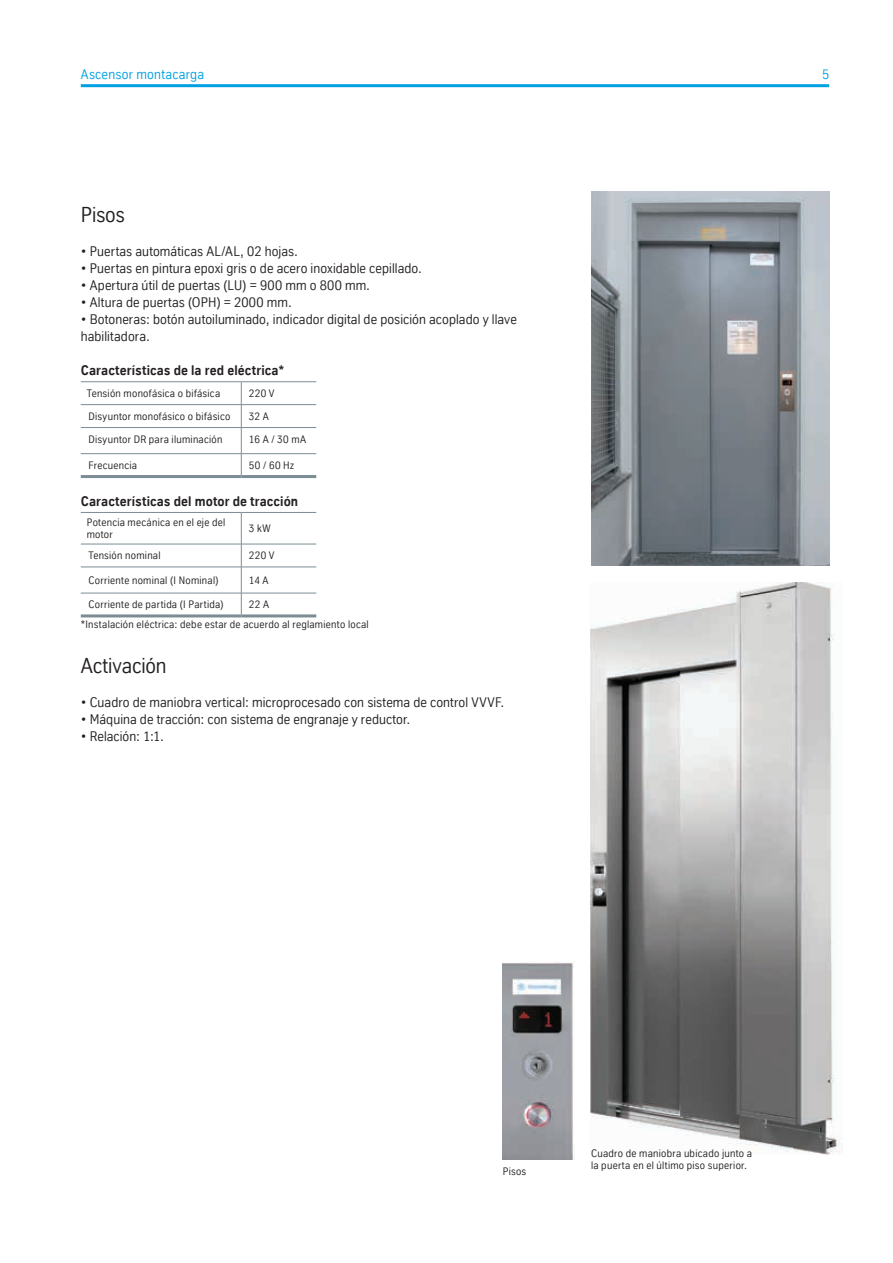
<style>
.page{position:relative;width:893px;height:1263px;background:#fff}
.page>*{position:absolute;margin:0;border:0;box-sizing:border-box;transform-origin:0 0}
.t1{font:21px "TK Type";letter-spacing:-.005em;color:#231f20}
.t2{font:13.5px/17px "TK Type";letter-spacing:.005em;color:#231f20}
.t3{font:700 13.5px "TK Type";letter-spacing:.015em;color:#231f20}
.t4{font:13.5px "TK Type";letter-spacing:.02em;color:#00a1e3}
.t5{font:10.5px/12px "TK Type";letter-spacing:.025em;color:#231f20}
</style>
<div class="page">
<hr style="left:81px;top:84px;width:748px;height:3px;background:#00a1e3">
<img style="left:590px;top:582px;width:252px;height:572px">
<hr style="left:81px;top:381px;width:160px;height:1px;background:#7b8c95">
<hr style="left:241px;top:381px;width:75px;height:1px;background:#7b8c95">
<hr style="left:81px;top:475px;width:160px;height:3px;background:#7b8c95">
<hr style="left:241px;top:475px;width:75px;height:3px;background:#7b8c95">
<hr style="left:81px;top:404px;width:160px;height:1px;background:#7b8c95">
<hr style="left:81px;top:427px;width:160px;height:1px;background:#7b8c95">
<hr style="left:241px;top:404px;width:75px;height:1px;background:#7b8c95">
<hr style="left:241px;top:427px;width:75px;height:1px;background:#7b8c95">
<hr style="left:81px;top:453px;width:160px;height:1px;background:#7b8c95">
<svg style="left:241px;top:382px;width:1px;height:93px"></svg>
<hr style="left:241px;top:453px;width:75px;height:1px;background:#7b8c95">
<hr style="left:81px;top:512px;width:160px;height:1px;background:#7b8c95">
<hr style="left:241px;top:512px;width:75px;height:1px;background:#7b8c95">
<hr style="left:81px;top:614px;width:160px;height:3px;background:#7b8c95">
<hr style="left:241px;top:614px;width:75px;height:3px;background:#7b8c95">
<hr style="left:241px;top:513px;width:1px;height:31px;background:#7b8c95">
<hr style="left:81px;top:544px;width:160px;height:1px;background:#7b8c95">
<hr style="left:81px;top:567px;width:160px;height:1px;background:#7b8c95">
<hr style="left:241px;top:544px;width:75px;height:1px;background:#7b8c95">
<hr style="left:241px;top:567px;width:75px;height:1px;background:#7b8c95">
<hr style="left:81px;top:593px;width:160px;height:1px;background:#7b8c95">
<svg style="left:241px;top:544px;width:1px;height:70px"></svg>
<hr style="left:241px;top:593px;width:75px;height:1px;background:#7b8c95">
<img style="left:503px;top:962px;width:70px;height:197px">
<img style="left:591px;top:191px;width:238px;height:375px">
<p class="t4" style="left:81px;top:66px;width:125px">Ascensor montacarga</p>
<p class="t4" style="left:822px;top:66px;width:9px">5</p>
<h1 class="t1" style="left:81px;top:203px;width:46px">Pisos</h1>
<p class="t2" style="left:81px;top:243px;width:219px">• Puertas automáticas AL/AL, 02 hojas.</p>
<p class="t2" style="left:81px;top:260px;width:343px">• Puertas en pintura epoxi gris o de acero inoxidable cepillado.</p>
<p class="t2" style="left:81px;top:277px;width:291px">• Apertura útil de puertas (LU) = 900 mm o 800 mm.</p>
<p class="t2" style="left:81px;top:294px;width:213px">• Altura de puertas (OPH) = 2000 mm.</p>
<p class="t2" style="left:81px;top:311px;width:438px">• Botoneras: botón autoiluminado, indicador digital de posición acoplado y llave habilitadora.</p>
<p class="t3" style="left:81px;top:363px;width:205px">Características de la red eléctrica*</p>
<p class="t5" style="left:87px;top:387px;width:135px">Tensión monofásica o bifásica</p>
<p class="t5" style="left:249px;top:387px;width:27px">220 V</p>
<p class="t5" style="left:88px;top:410px;width:143px">Disyuntor monofásico o bifásico</p>
<p class="t5" style="left:249px;top:410px;width:22px">32 A</p>
<p class="t5" style="left:88px;top:433px;width:135px">Disyuntor DR para iluminación</p>
<p class="t5" style="left:249px;top:433px;width:59px">16 A / 30 mA</p>
<p class="t5" style="left:88px;top:459px;width:50px">Frecuencia</p>
<p class="t5" style="left:249px;top:459px;width:46px">50 / 60 Hz</p>
<p class="t3" style="left:81px;top:494px;width:219px">Características del motor de tracción</p>
<p class="t5" style="left:87px;top:516px;width:140px">Potencia mecánica en el eje del motor</p>
<p class="t5" style="left:249px;top:522px;width:23px">3 kW</p>
<p class="t5" style="left:88px;top:550px;width:74px">Tensión nominal</p>
<p class="t5" style="left:249px;top:550px;width:27px">220 V</p>
<p class="t5" style="left:88px;top:574px;width:132px">Corriente nominal (I Nominal)</p>
<p class="t5" style="left:249px;top:574px;width:21px">14 A</p>
<p class="t5" style="left:88px;top:599px;width:137px">Corriente de partida (I Partida)</p>
<p class="t5" style="left:81px;top:595px;width:289px;line-height:20.1px;text-indent:168px">22 A<br>*Instalación eléctrica: debe estar de acuerdo al reglamiento local</p>
<h1 class="t1" style="left:81px;top:654px;width:87px">Activación</h1>
<p class="t2" style="left:81px;top:694px;width:425px">• Cuadro de maniobra vertical: microprocesado con sistema de control VVVF.</p>
<p class="t2" style="left:81px;top:711px;width:331px">• Máquina de tracción: con sistema de engranaje y reductor.</p>
<p class="t2" style="left:81px;top:728px;width:85px">• Relación: 1:1.</p>
<p class="t5" style="left:503px;top:1165px;width:25px">Pisos</p>
<p class="t5" style="left:591px;top:1148px;width:163px">Cuadro de maniobra ubicado junto a la puerta en el último piso superior.</p>
</div>
